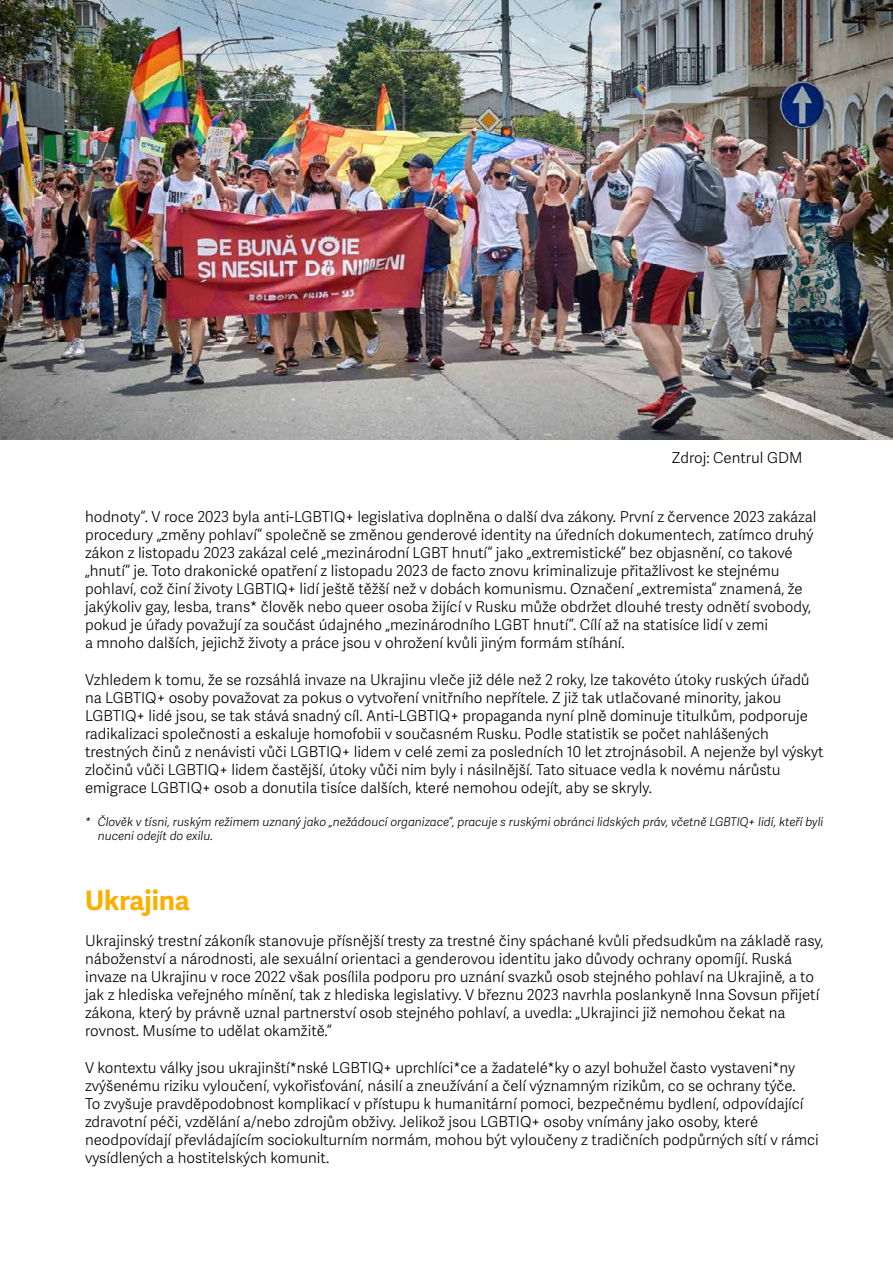
<style>
.page{position:relative;width:893px;height:1263px;background:#fff}
.page>*{position:absolute;margin:0;border:0;box-sizing:border-box;transform-origin:0 0}
.t1{font:700 27px "Adelle Sans";color:#f9b000}
.t2{font:300 15px/18px "Adelle Sans";color:#000}
.t3{font:italic 300 12px/14.4px "Adelle Sans";color:#000}
</style>
<div class="page">
<img style="left:0;top:0;width:893px;height:439px">
<p class="t2" style="left:672px;top:449px;width:132px">Zdroj: Centrul GDM</p>
<p class="t2" style="left:85px;top:508px;width:733px">hodnoty“. V roce 2023 byla anti-LGBTIQ+ legislativa doplněna o další dva zákony. První z července 2023 zakázal procedury „změny pohlaví“ společně se změnou genderové identity na úředních dokumentech, zatímco druhý zákon z listopadu 2023 zakázal celé „mezinárodní LGBT hnutí“ jako „extremistické“ bez objasnění, co takové „hnutí“ je. Toto drakonické opatření z listopadu 2023 de facto znovu kriminalizuje přitažlivost ke stejnému pohlaví, což činí životy LGBTIQ+ lidí ještě těžší než v dobách komunismu. Označení „extremista“ znamená, že jakýkoliv gay, lesba, trans* člověk nebo queer osoba žijící v Rusku může obdržet dlouhé tresty odnětí svobody, pokud je úřady považují za součást údajného „mezinárodního LGBT hnutí“. Cílí až na statisíce lidí v zemi<br>a mnoho dalších, jejichž životy a práce jsou v ohrožení kvůli jiným formám stíhání.</p>
<p class="t2" style="left:85px;top:671px;width:740px">Vzhledem k tomu, že se rozsáhlá invaze na Ukrajinu vleče již déle než 2 roky, lze takovéto útoky ruských úřadů na LGBTIQ+ osoby považovat za pokus o vytvoření vnitřního nepřítele. Z již tak utlačované minority, jakou LGBTIQ+ lidé jsou, se tak stává snadný cíl. Anti-LGBTIQ+ propaganda nyní plně dominuje titulkům, podporuje radikalizaci společnosti a eskaluje homofobii v současném Rusku. Podle statistik se počet nahlášených trestných činů z nenávisti vůči LGBTIQ+ lidem v celé zemi za posledních 10 let ztrojnásobil. A nejenže byl výskyt zločinů vůči LGBTIQ+ lidem častější, útoky vůči nim byly i násilnější. Tato situace vedla k novému nárůstu emigrace LGBTIQ+ osob a donutila tisíce dalších, které nemohou odejít, aby se skryly.</p>
<p class="t3" style="left:98px;top:815px;width:727px;text-indent:-13px">* Člověk v tísni, ruským režimem uznaný jako „nežádoucí organizace“, pracuje s ruskými obránci lidských práv, včetně LGBTIQ+ lidí, kteří byli nuceni odejít do exilu.</p>
<h1 class="t1" style="left:85px;top:884px;width:106px">Ukrajina</h1>
<p class="t2" style="left:85px;top:933px;width:740px">Ukrajinský trestní zákoník stanovuje přísnější tresty za trestné činy spáchané kvůli předsudkům na základě rasy, náboženství a národnosti, ale sexuální orientaci a genderovou identitu jako důvody ochrany opomíjí. Ruská invaze na Ukrajinu v roce 2022 však posílila podporu pro uznání svazků osob stejného pohlaví na Ukrajině, a to jak z hlediska veřejného mínění, tak z hlediska legislativy. V březnu 2023 navrhla poslankyně Inna Sovsun přijetí zákona, který by právně uznal partnerství osob stejného pohlaví, a uvedla: „Ukrajinci již nemohou čekat na rovnost. Musíme to udělat okamžitě.“</p>
<p class="t2" style="left:85px;top:1059px;width:735px">V kontextu války jsou ukrajinští*nské LGBTIQ+ uprchlíci*ce a žadatelé*ky o azyl bohužel často vystaveni*ny zvýšenému riziku vyloučení, vykořisťování, násilí a zneužívání a čelí významným rizikům, co se ochrany týče.<br>To zvyšuje pravděpodobnost komplikací v přístupu k humanitární pomoci, bezpečnému bydlení, odpovídající zdravotní péči, vzdělání a/nebo zdrojům obživy. Jelikož jsou LGBTIQ+ osoby vnímány jako osoby, které neodpovídají převládajícím sociokulturním normám, mohou být vyloučeny z tradičních podpůrných sítí v rámci vysídlených a hostitelských komunit.</p>
</div>
